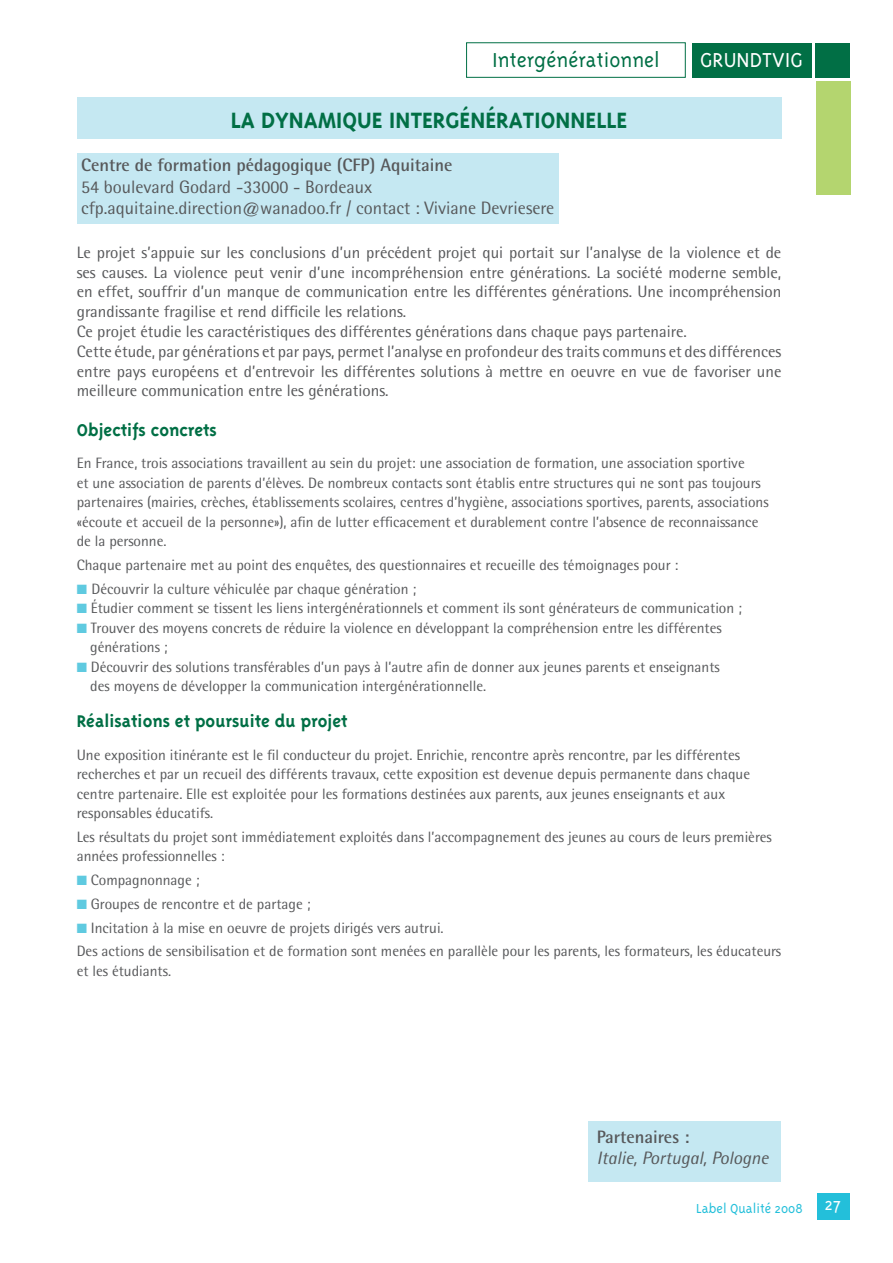
<style>
.page{position:relative;width:893px;height:1263px;background:#fff}
.page>*{position:absolute;margin:0;border:0;box-sizing:border-box;transform-origin:0 0}
.t1{font:700 25.5px "Triplex";color:#016f45}
.t2{font:300 23.25px "Triplex";color:#016f45}
.t3{font:300 23.25px "Triplex";color:#fff}
.t4{font:700 19.5px "Triplex";color:#016f45}
.t5{font:18px/21.6px "Rotis Semi Sans";color:#57585a}
.t6{font:700 18px "Rotis Semi Sans";color:#57585a}
.t7{font:italic 18px "Rotis Semi Sans";color:#57585a}
.t8{font:16.5px/19.8px "Rotis Semi Sans";color:#57585a}
.t9{font:15px/19.5px "Rotis Semi Sans";color:#57585a}
.t10{font:300 15px "Triplex";color:#23bfda}
.s1{color:#5fcae0}
</style>
<div class="page">
<div style="left:817px;top:1194px;width:33px;height:26px;background:#23bfda"></div>
<div style="left:815px;top:43px;width:35px;height:34px;background:#016f45"></div>
<div style="left:816px;top:81px;width:34px;height:114px;background:#b4d56f"></div>
<div style="left:692px;top:43px;width:119px;height:34px;background:#016f45"></div>
<div style="left:466px;top:43px;width:219px;height:35px;border:1px solid #016f45"></div>
<div style="left:77px;top:98px;width:704px;height:41px;background:#c5e8f2"></div>
<div style="left:588px;top:1120px;width:192px;height:61px;background:#c5e8f2"></div>
<div style="left:77px;top:153px;width:481px;height:71px;background:#c5e8f2"></div>
<h2 class="t2" style="left:492px;top:47px;width:169px">Intergénérationnel</h2>
<h2 class="t3" style="left:700px;top:47px;width:102px">grundtvig</h2>
<h1 class="t1" style="left:231px;top:106px;width:398px">La dynamique intergénérationnelle</h1>
<p class="t6" style="left:81px;top:154px;width:373px">Centre de formation pédagogique (CFP) Aquitaine</p>
<p class="t5" style="left:81px;top:175px;width:475px">54 boulevard Godard -33000 - Bordeaux cfp.aquitaine.direction@wanadoo.fr / contact : Viviane Devriesere</p>
<p class="t8" style="left:77px;top:242px;width:706px">Le projet s’appuie sur les conclusions d’un précédent projet qui portait sur l’analyse de la violence et de ses causes. La violence peut venir d’une incompréhension entre générations. La société moderne semble, en effet, souffrir d’un manque de communication entre les différentes générations. Une incompréhension grandissante fragilise et rend difficile les relations.<br>Ce projet étudie les caractéristiques des différentes générations dans chaque pays partenaire.<br>Cette étude, par générations et par pays, permet l’analyse en profondeur des traits communs et des différences entre pays européens et d’entrevoir les différentes solutions à mettre en oeuvre en vue de favoriser une meilleure communication entre les générations.</p>
<h3 class="t4" style="left:77px;top:419px;width:142px">Objectifs concrets</h3>
<p class="t9" style="left:77px;top:453px;width:693px">En France, trois associations travaillent au sein du projet: une association de formation, une association sportive<br>et une association de parents d’élèves. De nombreux contacts sont établis entre structures qui ne sont pas toujours partenaires (mairies, crèches, établissements scolaires, centres d’hygiène, associations sportives, parents, associations «écoute et accueil de la personne»), afin de lutter efficacement et durablement contre l’absence de reconnaissance de la personne.</p>
<p class="t9" style="left:77px;top:555px;width:603px">Chaque partenaire met au point des enquêtes, des questionnaires et recueille des témoignages pour :</p>
<p class="t9" style="left:77px;top:579px;width:341px"><span class="s1">■</span> Découvrir la culture véhiculée par chaque génération ;</p>
<p class="t9" style="left:77px;top:598px;width:667px"><span class="s1">■</span> étudier comment se tissent les liens intergénérationnels et comment ils sont générateurs de communication ;</p>
<p class="t9" style="left:90px;top:618px;width:633px;text-indent:-14px"><span class="s1">■</span> Trouver des moyens concrets de réduire la violence en développant la compréhension entre les différentes générations ;</p>
<p class="t9" style="left:90px;top:657px;width:631px;text-indent:-14px"><span class="s1">■</span> Découvrir des solutions transférables d’un pays à l’autre afin de donner aux jeunes parents et enseignants des moyens de développer la communication intergénérationnelle.</p>
<h3 class="t4" style="left:77px;top:710px;width:272px">Réalisations et poursuite du projet</h3>
<p class="t9" style="left:77px;top:745px;width:675px">Une exposition itinérante est le fil conducteur du projet. Enrichie, rencontre après rencontre, par les différentes recherches et par un recueil des différents travaux, cette exposition est devenue depuis permanente dans chaque centre partenaire. Elle est exploitée pour les formations destinées aux parents, aux jeunes enseignants et aux responsables éducatifs.</p>
<p class="t9" style="left:77px;top:827px;width:696px">Les résultats du projet sont immédiatement exploités dans l’accompagnement des jeunes au cours de leurs premières années professionnelles :</p>
<p class="t9" style="left:77px;top:870px;width:124px"><span class="s1">■</span> Compagnonnage ;</p>
<p class="t9" style="left:77px;top:894px;width:235px"><span class="s1">■</span> Groupes de rencontre et de partage ;</p>
<p class="t9" style="left:77px;top:915px;width:706px;line-height:23.7px"><span class="s1">■</span> Incitation à la mise en oeuvre de projets dirigés vers autrui.<br>Des actions de sensibilisation et de formation sont menées en parallèle pour les parents, les formateurs, les éducateurs</p>
<p class="t9" style="left:77px;top:961px;width:96px">et les étudiants.</p>
<p class="t6" style="left:597px;top:1125px;width:94px">Partenaires :</p>
<p class="t7" style="left:597px;top:1147px;width:173px">Italie, Portugal, Pologne</p>
<p class="t10" style="left:696px;top:1200px;width:147px">Label Qualité 2008 <sup>27</sup></p>
</div>
